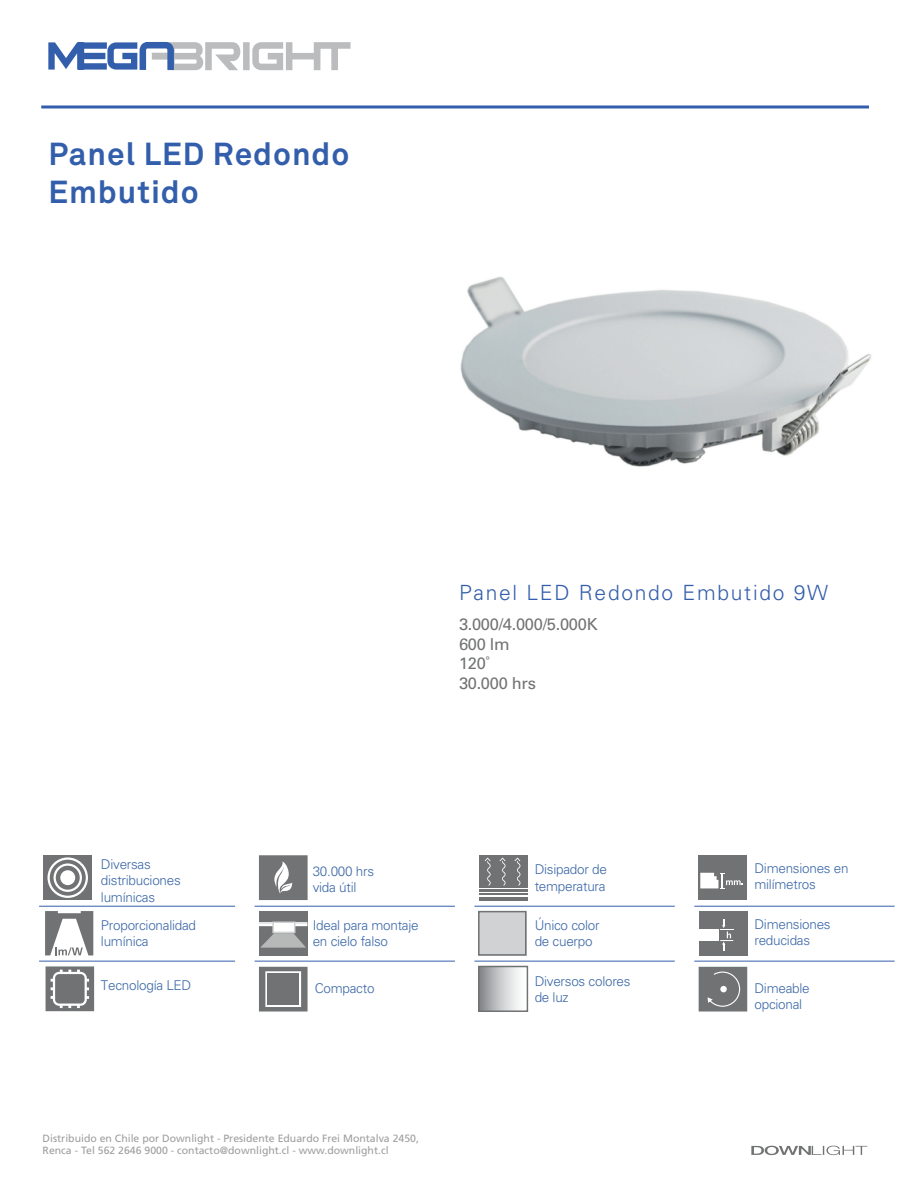
<style>
.page{position:relative;width:918px;height:1188px;background:#fff}
.page>*{position:absolute;margin:0;border:0;box-sizing:border-box;transform-origin:0 0}
.t1{font:700 31.5px/37.8px "Akkurat";letter-spacing:.03em;color:#335eab}
.t2{font:300 21px "Univers LT Std";letter-spacing:.08em;color:#335eab}
.t3{font:16.5px/19.8px "Univers LT Std";letter-spacing:-.02em;color:#717273}
.t4{font:300 13.5px/16.2px "Univers LT Std";letter-spacing:-.02em;color:#3c68a7}
.t5{font:10.5px/12.6px "Frutiger";color:#9e9e9e}
</style>
<div class="page">
<svg style="left:48px;top:42px;width:303px;height:28px"></svg>
<hr style="left:41px;top:105px;width:828px;height:3px;background:#335eab">
<img style="left:460px;top:277px;width:412px;height:190px">
<svg style="left:46px;top:966px;width:48px;height:45px;background:#88898a"></svg>
<div style="left:43px;top:855px;width:49px;height:45px;background:#717273"></div>
<svg style="left:48px;top:857px;width:40px;height:41px"></svg>
<div style="left:60px;top:870px;width:15px;height:15px;background:#fff;border-radius:50%"></div>
<svg style="left:45px;top:911px;width:48px;height:44px"></svg>
<hr style="left:39px;top:906px;width:196px;height:1px;background:#335eab">
<hr style="left:39px;top:961px;width:196px;height:1px;background:#335eab">
<svg style="left:259px;top:967px;width:49px;height:45px;background:#848485"></svg>
<hr style="left:255px;top:906px;width:200px;height:1px;background:#335eab">
<hr style="left:255px;top:961px;width:200px;height:1px;background:#335eab">
<hr style="left:479px;top:893px;width:48px;height:2px;background:#717273">
<hr style="left:479px;top:897px;width:48px;height:3px;background:#717273">
<div style="left:479px;top:855px;width:48px;height:33px;background:#717273"></div>
<hr style="left:479px;top:889px;width:48px;height:2px;background:#717273">
<svg style="left:514px;top:858px;width:6px;height:28px"></svg>
<svg style="left:500px;top:858px;width:6px;height:28px"></svg>
<svg style="left:485px;top:858px;width:6px;height:28px"></svg>
<div style="left:479px;top:967px;width:48px;height:45px;background:linear-gradient(to right,#898b8f,#fff)"></div>
<hr style="left:474px;top:906px;width:201px;height:1px;background:#335eab">
<hr style="left:474px;top:961px;width:201px;height:1px;background:#335eab">
<div style="left:478px;top:966px;width:50px;height:46px;border:2px solid #717273"></div>
<div style="left:699px;top:855px;width:48px;height:45px;background:#717273"></div>
<svg style="left:700px;top:873px;width:43px;height:16px"></svg>
<div style="left:699px;top:911px;width:49px;height:45px;background:#717273"></div>
<div style="left:699px;top:929px;width:20px;height:11px;background:#fff"></div>
<svg style="left:720px;top:919px;width:13px;height:32px"></svg>
<svg style="left:699px;top:967px;width:48px;height:45px;background:#7b7c7c"></svg>
<hr style="left:694px;top:906px;width:201px;height:1px;background:#335eab">
<hr style="left:694px;top:961px;width:201px;height:1px;background:#335eab">
<svg style="left:751px;top:1146px;width:116px;height:9px"></svg>
<svg style="left:259px;top:855px;width:49px;height:45px;background:#838586"></svg>
<div style="left:478px;top:911px;width:48px;height:45px;background:#d1d2d4"></div>
<div style="left:478px;top:911px;width:48px;height:45px;border:2px solid #717273"></div>
<div style="left:259px;top:911px;width:49px;height:45px;background:#717273"></div>
<hr style="left:259px;top:923px;width:14px;height:3px;background:#fff">
<svg style="left:259px;top:922px;width:13px;height:1px"></svg>
<svg style="left:295px;top:922px;width:12px;height:4px"></svg>
<div style="left:272px;top:922px;width:23px;height:11px;background:#fff;border:2px solid #d1d2d3"></div>
<svg style="left:260px;top:933px;width:46px;height:15px"></svg>
<h1 class="t1" style="left:48px;top:135px;width:303px">Panel LED Redondo<br>Embutido</h1>
<h2 class="t2" style="left:459px;top:580px;width:371px">Panel LED Redondo Embutido 9W</h2>
<p class="t3" style="left:459px;top:614px;width:140px">3.000/4.000/5.000K<br>600 lm<br>120˚<br>30.000 hrs</p>
<p class="t4" style="left:101px;top:856px;width:81px">Diversas distribuciones lumínicas</p>
<p class="t4" style="left:101px;top:917px;width:97px">Proporcionalidad lumínica</p>
<p class="t4" style="left:101px;top:977px;width:92px">Tecnología LED</p>
<p class="t4" style="left:535px;top:862px;width:74px">Disipador de temperatura</p>
<p class="t4" style="left:313px;top:863px;width:63px">30.000 hrs vida útil</p>
<p class="t4" style="left:313px;top:917px;width:107px">Ideal para montaje en cielo falso</p>
<p class="t4" style="left:535px;top:917px;width:66px">Único color de cuerpo</p>
<p class="t4" style="left:315px;top:980px;width:61px">Compacto</p>
<p class="t4" style="left:535px;top:973px;width:97px">Diversos colores de luz</p>
<p class="t5" style="left:43px;top:1132px;width:378px">Distribuido en Chile por Downlight - Presidente Eduardo Frei Montalva 2450,<br>Renca - Tel 562 2646 9000 - contacto@downlight.cl - www.downlight.cl</p>
<p class="t4" style="left:755px;top:860px;width:96px">Dimensiones en milímetros</p>
<p class="t4" style="left:755px;top:916px;width:78px">Dimensiones reducidas</p>
<p class="t4" style="left:755px;top:980px;width:57px">Dimeable opcional</p>
</div>
